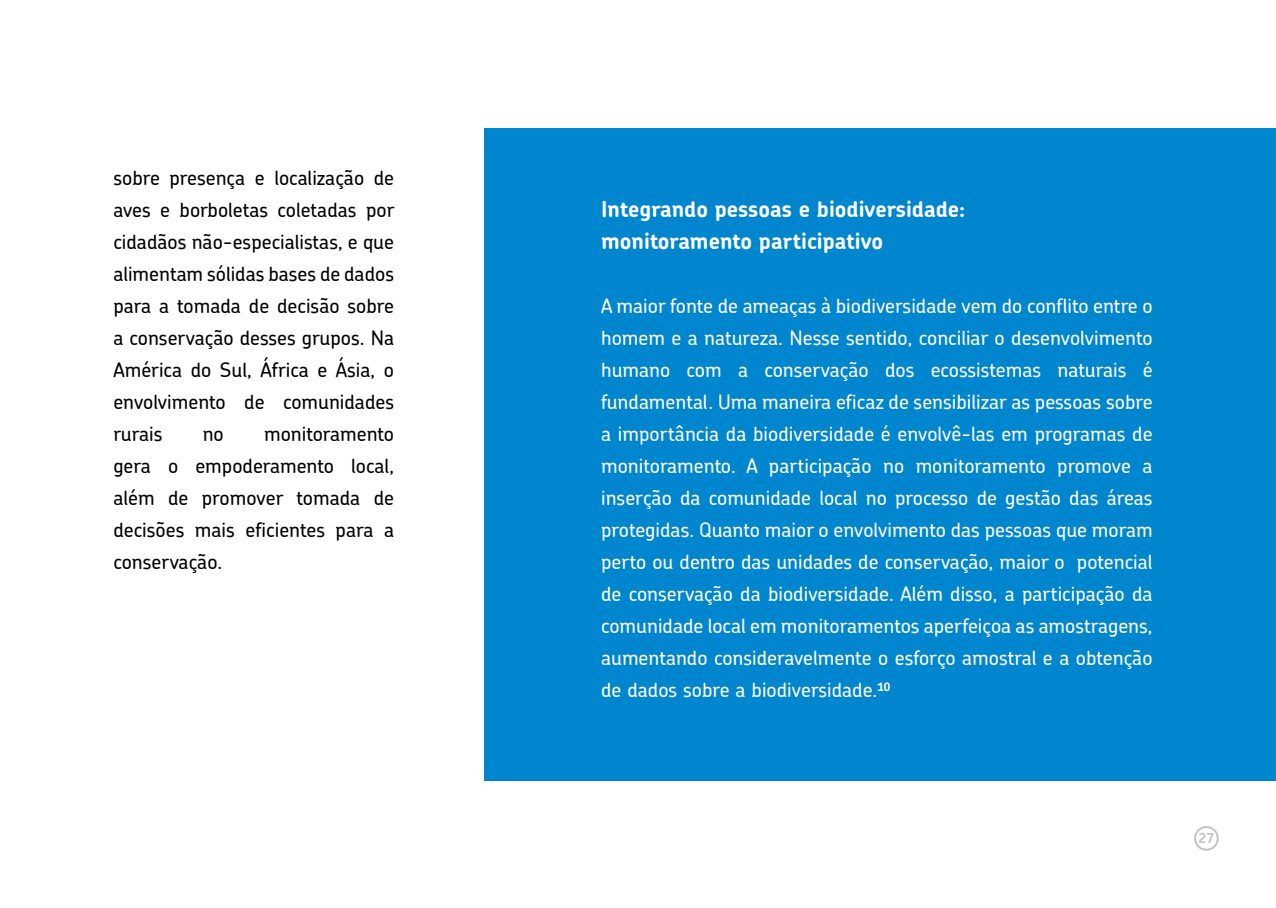
<style>
.page{position:relative;width:1276px;height:908px;background:#fff}
.page>*{position:absolute;margin:0;border:0;box-sizing:border-box;transform-origin:0 0}
.t1{font:700 22px/32px "Chevin";color:#fff}
.t2{font:500 20px/32px "Chevin";color:#fff;text-align:justify}
.t3{font:500 20px/32px "Chevin";color:#000;text-align:justify}
.t4{font:700 14px "Chevin";color:#c6c6c6}
</style>
<div class="page">
<div style="left:485px;top:128px;width:791px;height:652px;background:#0086ce"></div>
<div style="left:1194px;top:825px;width:24px;height:25px;border:2px solid #c4c4c4;border-radius:50%"></div>
<p class="t3" style="left:113px;top:161px;width:282px">sobre presença e localização de aves e borboletas coletadas por cidadãos não-especialistas, e que alimentam sólidas bases de dados para a tomada de decisão sobre a conservação desses grupos. Na América do Sul, África e Ásia, o envolvimento de comunidades rurais</p>
<p class="t3" style="left:113px;top:417px;width:282px;text-indent:151px">monitoramento gera o empoderamento local, além de promover tomada de decisões mais eficientes para a conservação.</p>
<p class="t3" style="left:203px;top:417px;width:23px">no</p>
<p class="t1" style="left:601px;top:192px;width:366px">Integrando pessoas e biodiversidade: monitoramento participativo</p>
<p class="t2" style="left:601px;top:289px;width:553px">A maior fonte de ameaças à biodiversidade vem do conflito entre o homem e a natureza. Nesse sentido, conciliar o desenvolvimento humano com a conservação dos ecossistemas naturais é fundamental. Uma maneira eficaz de sensibilizar as pessoas sobre a importância da biodiversidade é envolvê-las em programas de monitoramento. A participação no monitoramento promove a inserção da comunidade local no processo de gestão das áreas protegidas. Quanto maior o envolvimento das pessoas que moram perto ou dentro das unidades de conservação, maior o potencial de conservação da biodiversidade. Além disso, a participação da comunidade local em monitoramentos aperfeiçoa as amostragens, aumentando consideravelmente o esforço amostral e a obtenção de dados sobre a biodiversidade.<sup>10</sup></p>
<p class="t4" style="left:1198px;top:828px;width:17px">27</p>
</div>
